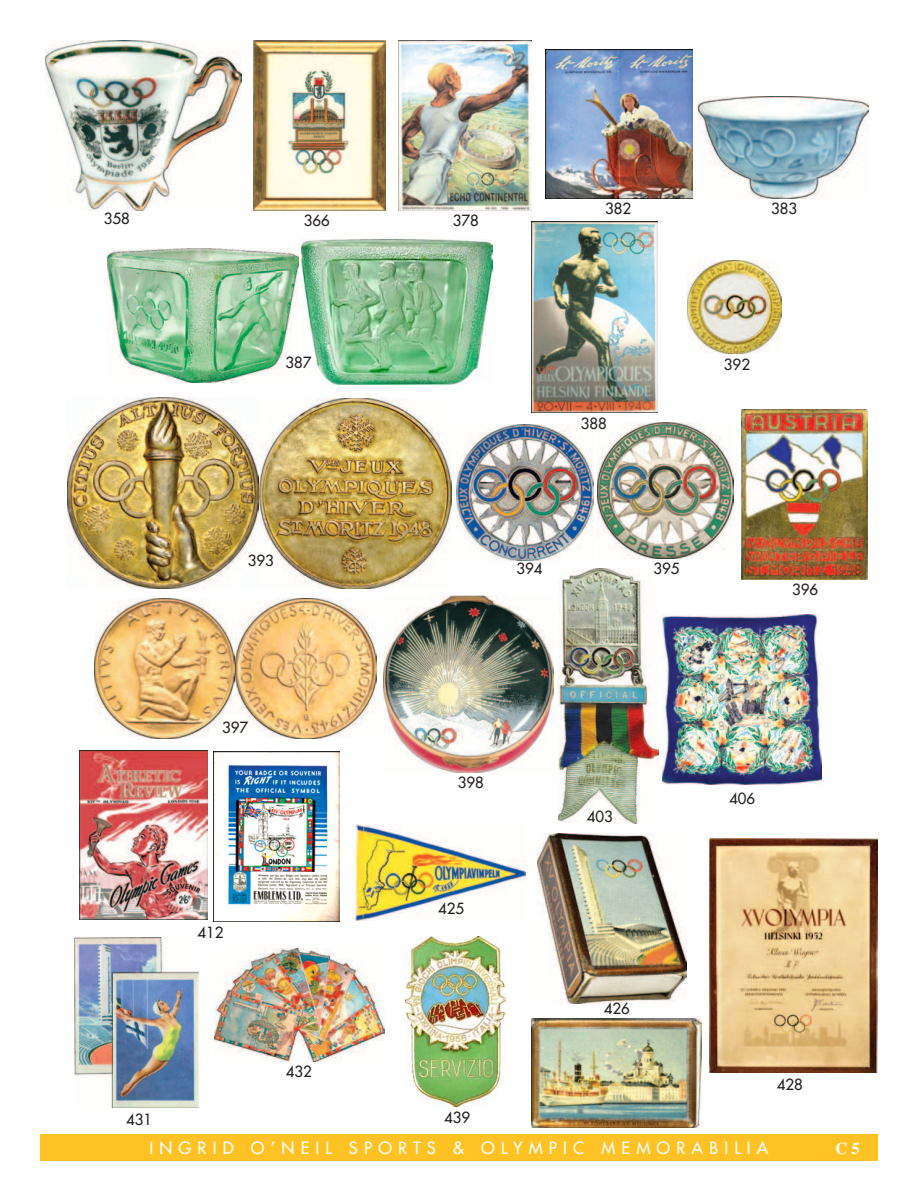
<style>
.page{position:relative;width:918px;height:1188px;background:#fff}
.page>*{position:absolute;margin:0;border:0;box-sizing:border-box;transform-origin:0 0}
.t1{font:16.5px "Futura";letter-spacing:.375em;color:#fff}
.t2{font:700 16.5px "Times";color:#fff}
.t3{font:15px "Futura";color:#231f20}
</style>
<div class="page">
<img style="left:558px;top:568px;width:100px;height:255px">
<div style="left:40px;top:1134px;width:838px;height:27px;background:#fec224"></div>
<img style="left:45px;top:40px;width:197px;height:170px">
<img style="left:253px;top:40px;width:133px;height:170px">
<img style="left:398px;top:40px;width:133px;height:170px">
<img style="left:545px;top:50px;width:147px;height:149px">
<img style="left:698px;top:96px;width:170px;height:103px">
<img style="left:107px;top:248px;width:191px;height:135px">
<img style="left:301px;top:239px;width:191px;height:146px">
<img style="left:531px;top:222px;width:127px;height:191px">
<img style="left:687px;top:260px;width:94px;height:94px">
<img style="left:68px;top:397px;width:190px;height:191px">
<img style="left:260px;top:398px;width:191px;height:190px">
<img style="left:457px;top:424px;width:137px;height:136px">
<img style="left:598px;top:423px;width:136px;height:136px">
<img style="left:741px;top:410px;width:126px;height:170px">
<img style="left:94px;top:598px;width:282px;height:140px">
<img style="left:384px;top:596px;width:170px;height:177px">
<img style="left:663px;top:614px;width:158px;height:170px">
<img style="left:80px;top:750px;width:127px;height:170px">
<img style="left:214px;top:751px;width:126px;height:170px">
<img style="left:356px;top:824px;width:169px;height:96px">
<img style="left:538px;top:834px;width:149px;height:170px">
<img style="left:531px;top:1019px;width:170px;height:109px">
<img style="left:709px;top:838px;width:169px;height:234px">
<img style="left:74px;top:938px;width:124px;height:170px">
<img style="left:215px;top:948px;width:170px;height:113px">
<img style="left:405px;top:936px;width:101px;height:170px">
<p class="t3" style="left:104px;top:209px;width:28px">358</p>
<p class="t3" style="left:304px;top:211px;width:28px">366</p>
<p class="t3" style="left:453px;top:211px;width:28px">378</p>
<p class="t3" style="left:605px;top:199px;width:28px">382</p>
<p class="t3" style="left:771px;top:199px;width:28px">383</p>
<p class="t3" style="left:285px;top:353px;width:28px">387</p>
<p class="t3" style="left:248px;top:551px;width:28px">393</p>
<p class="t3" style="left:222px;top:718px;width:28px">397</p>
<p class="t3" style="left:197px;top:923px;width:28px">412</p>
<p class="t3" style="left:126px;top:1110px;width:28px">431</p>
<p class="t3" style="left:286px;top:1062px;width:28px">432</p>
<p class="t3" style="left:581px;top:414px;width:28px">388</p>
<p class="t3" style="left:724px;top:355px;width:28px">392</p>
<p class="t3" style="left:516px;top:559px;width:28px">394</p>
<p class="t3" style="left:654px;top:559px;width:28px">395</p>
<p class="t3" style="left:792px;top:580px;width:28px">396</p>
<p class="t3" style="left:458px;top:773px;width:28px">398</p>
<p class="t3" style="left:438px;top:899px;width:28px">425</p>
<p class="t3" style="left:444px;top:1108px;width:28px">439</p>
<p class="t3" style="left:587px;top:807px;width:28px">403</p>
<p class="t3" style="left:604px;top:999px;width:28px">426</p>
<p class="t3" style="left:729px;top:789px;width:28px">406</p>
<p class="t3" style="left:777px;top:1075px;width:28px">428</p>
<p class="t1" style="left:149px;top:1138px;width:621px">INGRID O’NEIL SPORTS &amp; OLYMPIC MEMORABILIA</p>
<p class="t2" style="left:836px;top:1139px;width:26px">C 5</p>
</div>
